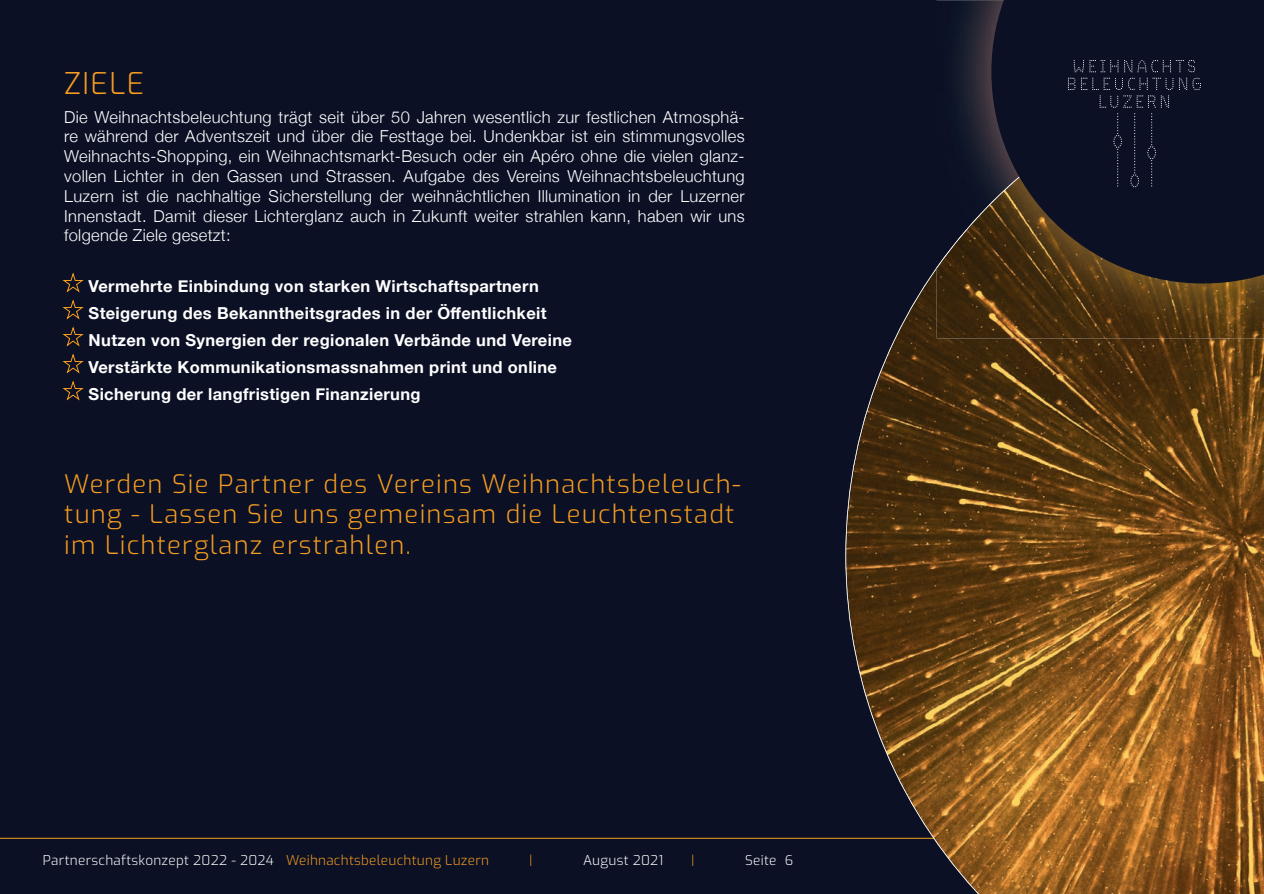
<style>
.page{position:relative;width:1264px;height:894px;background:#fff}
.page>*{position:absolute;margin:0;border:0;box-sizing:border-box;transform-origin:0 0}
.t1{font:100 30px "Exo";letter-spacing:.05em;color:#f89e20}
.t2{font:100 25.5px/30.6px "Exo";letter-spacing:.05em;color:#f89e20}
.t3{font:300 16.5px/19.8px "Helvetica Neue";letter-spacing:.02em;color:#fff;text-align:justify}
.t4{font:700 16.5px/27px "Helvetica Neue";letter-spacing:.02em;color:#fff}
.t5{font:100 13.5px "Exo";letter-spacing:.02em;color:#fff}
.t6{font:100 13.5px "Exo";color:#f89e20}
.s1{color:#f89e20}
</style>
<div class="page">
<div style="left:0;top:0;width:1263px;height:893px;background:#0b1025"></div>
<svg style="left:0;top:838px;width:845px;height:56px"></svg>
<svg style="left:845px;top:268px;width:419px;height:626px;background:#6d471c"></svg>
<img style="left:936px;top:268px;width:328px;height:70px">
<img style="left:936px;top:0;width:55px;height:62px">
<img style="left:936px;top:62px;width:55px;height:206px">
<svg style="left:991px;top:0;width:273px;height:283px"></svg>
<svg style="left:1073px;top:60px;width:45px;height:12px"></svg>
<svg style="left:1124px;top:60px;width:71px;height:12px"></svg>
<svg style="left:1068px;top:78px;width:7px;height:12px"></svg>
<svg style="left:1179px;top:78px;width:22px;height:12px"></svg>
<svg style="left:1081px;top:78px;width:92px;height:109px"></svg>
<svg style="left:63px;top:273px;width:20px;height:19px"></svg>
<svg style="left:63px;top:300px;width:20px;height:19px"></svg>
<svg style="left:63px;top:327px;width:20px;height:19px"></svg>
<svg style="left:63px;top:354px;width:20px;height:19px"></svg>
<svg style="left:63px;top:381px;width:20px;height:19px"></svg>
<h1 class="t1" style="left:64px;top:62px;width:82px">ZIELE</h1>
<p class="t3" style="left:64px;top:106px;width:682px">Die Weihnachtsbeleuchtung trägt seit über 50 Jahren wesentlich zur festlichen Atmosphä&shy;re während der Adventszeit und über die Festtage bei. Undenkbar ist ein stimmungsvolles Weihnachts-Shopping, ein Weihnachtsmarkt-Besuch oder ein Apéro ohne die vielen glanz&shy;vollen Lichter in den Gassen und Strassen. Aufgabe des Vereins Weihnachtsbeleuchtung Luzern ist die nachhaltige Sicherstellung der weihnächtlichen Illumination in der Luzerner Innenstadt. Damit dieser Lichterglanz auch in Zukunft weiter strahlen kann, haben wir uns folgende Ziele gesetzt:</p>
<p class="t4" style="left:89px;top:273px;width:485px">Vermehrte Einbindung von starken Wirtschaftspartnern Steigerung des Bekanntheitsgrades in der Öffentlichkeit Nutzen von Synergien der regionalen Verbände und Vereine Verstärkte Kommunikationsmassnahmen print und online Sicherung der langfristigen Finanzierung</p>
<h2 class="t2" style="left:64px;top:467px;width:678px">Werden Sie Partner des Vereins Weihnachtsbeleuch&shy;tung - Lassen Sie uns gemeinsam die Leuchtenstadt im Lichterglanz erstrahlen.</h2>
<p class="t5" style="left:43px;top:850px;width:448px">Partnerschaftskonzept 2022 - 2024 <span class="s1">Weihnachtsbeleuchtung Luzern</span></p>
<p class="t6" style="left:529px;top:850px;width:5px">|</p>
<p class="t5" style="left:583px;top:850px;width:82px">August 2021</p>
<p class="t6" style="left:691px;top:850px;width:5px">|</p>
<p class="t5" style="left:745px;top:850px;width:50px">Seite 6</p>
</div>
